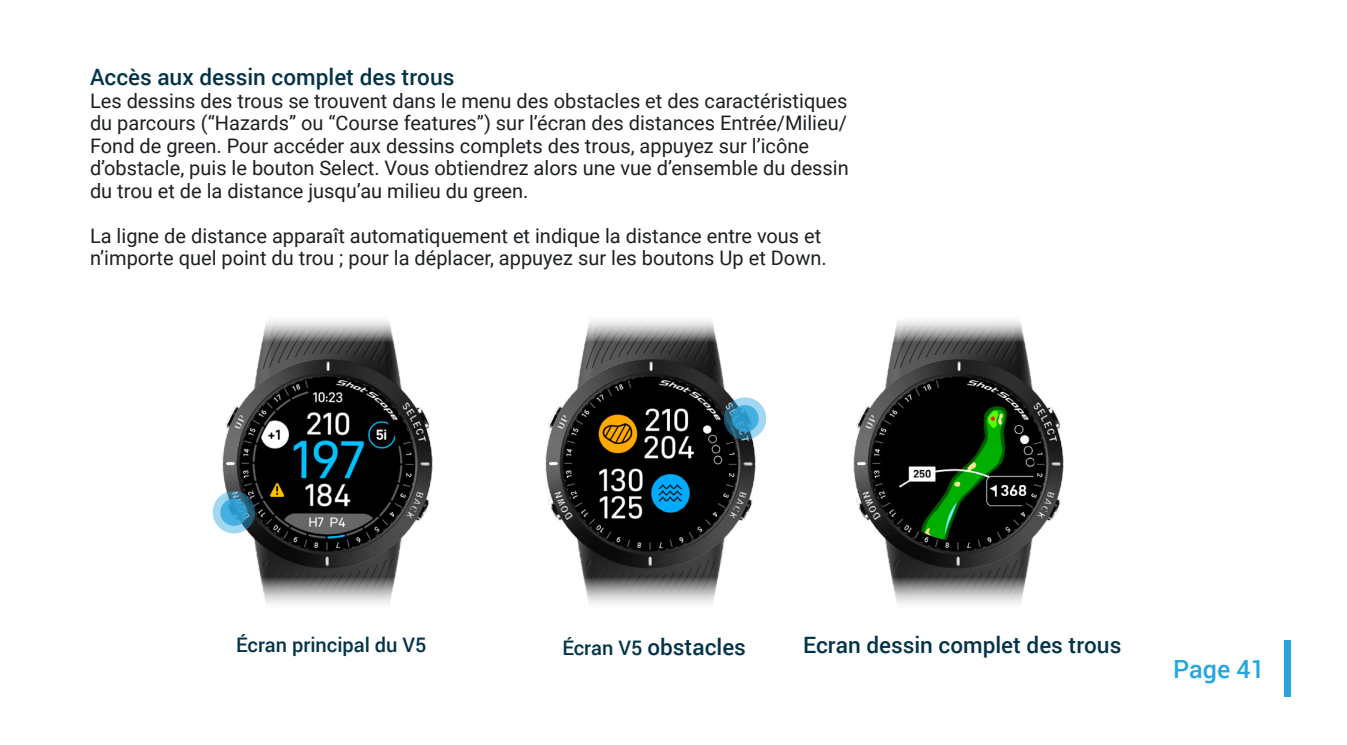
<style>
.page{position:relative;width:1347px;height:745px;background:#fff}
.page>*{position:absolute;margin:0;border:0;box-sizing:border-box;transform-origin:0 0}
.t1{font:500 25px "Roboto";color:#24a6df}
.Body_Paragraphs_1{font:500 22.5px "Roboto";color:#033349}
.Body_Paragraphs_1-2{font:20px/22.5px "Roboto";color:#1c2023}
.t2{font:500 20px "Roboto";color:#033349}
.s1{font-size:20px}
</style>
<div class="page">
<img style="left:212px;top:320px;width:210px;height:284px">
<img style="left:422px;top:320px;width:308px;height:284px">
<img style="left:730px;top:320px;width:334px;height:284px">
<img style="left:881px;top:387px;width:153px;height:153px;border-radius:76px">
<div style="left:1284px;top:640px;width:6px;height:56px;background:#24a6df"></div>
<svg style="left:213px;top:490px;width:42px;height:43px"></svg>
<svg style="left:220px;top:498px;width:27px;height:27px"></svg>
<svg style="left:724px;top:397px;width:42px;height:42px"></svg>
<svg style="left:731px;top:404px;width:27px;height:28px"></svg>
<img style="left:573px;top:388px;width:152px;height:152px">
<p class="Body_Paragraphs_1" style="left:90px;top:61px;width:366px">Accès aux dessin complet des trous</p>
<p class="Body_Paragraphs_1-2" style="left:90px;top:89px;width:760px">Les dessins des trous se trouvent dans le menu des obstacles et des caractéristiques du parcours (“Hazards” ou “Course features”) sur l’écran des distances Entrée/Milieu/ Fond de green. Pour accéder aux dessins complets des trous, appuyez sur l’icône d’obstacle, puis le bouton Select. Vous obtiendrez alors une vue d’ensemble du dessin du trou et de la distance jusqu’au milieu du green.</p>
<p class="Body_Paragraphs_1-2" style="left:90px;top:224px;width:738px">La ligne de distance apparaît automatiquement et indique la distance entre vous et n’importe quel point du trou ; pour la déplacer, appuyez sur les boutons Up et Down.</p>
<p class="t2" style="left:236px;top:630px;width:192px">Écran principal du V5</p>
<p class="Body_Paragraphs_1" style="left:562px;top:630px;width:185px"><span class="s1">Écran V5</span> obstacles</p>
<p class="Body_Paragraphs_1" style="left:803px;top:629px;width:319px">Ecran dessin complet des trous</p>
<p class="t1" style="left:1173px;top:651px;width:93px">Page 41</p>
</div>
